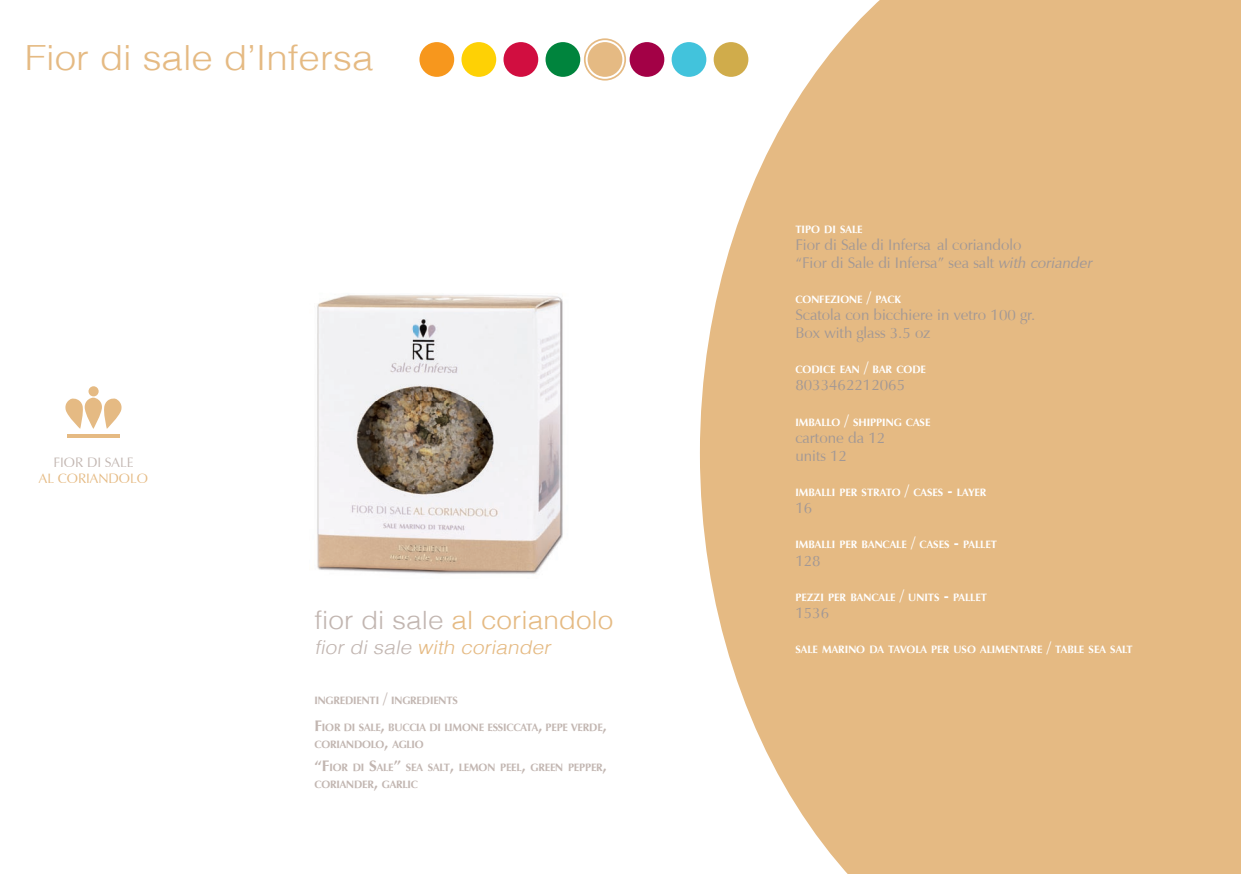
<style>
.page{position:relative;width:1241px;height:874px;background:#fff}
.page>*{position:absolute;margin:0;border:0;box-sizing:border-box;transform-origin:0 0}
.t1{font:300 34.65px "Helv";color:#e5ba83;scale:1.11 1}
.t2{font:300 25.2px "Helv";color:#e5ba83;scale:1.11 1}
.t3{font:italic 300 18.9px "Helv";color:#e5ba83;scale:1.11 1}
.t4{font:15.75px/17.5px "Vera Humana 95";color:#a29895}
.t5{font:14px "Vera Humana 95";color:#e5ba83}
.t6{font:14px "Vera Humana 95";color:#c2b6b1}
.t7{font:700 11.03px "Vera Humana 95";color:#fff}
.t8{font:700 11.03px/17.5px "Vera Humana 95";letter-spacing:-.015em;color:#c2b6b1}
.s1{color:#c2b6b1}
.s2{font-size:15.75px}
.s3{font-style:italic}
</style>
<div class="page">
<svg style="left:699px;top:0;width:541px;height:873px;background:#e7c08e"></svg>
<img style="left:317px;top:295px;width:246px;height:279px">
<svg style="left:583px;top:38px;width:43px;height:42px"></svg>
<div style="left:419px;top:42px;width:35px;height:35px;background:#f7971d;border-radius:50%"></div>
<div style="left:461px;top:42px;width:35px;height:35px;background:#fed105;border-radius:50%"></div>
<div style="left:503px;top:42px;width:35px;height:35px;background:#d10e40;border-radius:50%"></div>
<div style="left:545px;top:42px;width:35px;height:35px;background:#00843d;border-radius:50%"></div>
<div style="left:587px;top:42px;width:35px;height:35px;background:#e5ba83;border-radius:50%"></div>
<div style="left:629px;top:42px;width:35px;height:35px;background:#a30146;border-radius:50%"></div>
<div style="left:671px;top:42px;width:35px;height:35px;background:#42c3dc;border-radius:50%"></div>
<div style="left:713px;top:42px;width:35px;height:35px;background:#d0ac4b;border-radius:50%"></div>
<hr style="left:67px;top:434px;width:53px;height:4px;background:#e5ba83">
<svg style="left:65px;top:397px;width:57px;height:31px"></svg>
<div style="left:88px;top:386px;width:11px;height:10px;background:#e5ba83;border-radius:50%"></div>
<h1 class="t1" style="left:25px;top:36px;width:315px">Fior di sale d’Infersa</h1>
<p class="t6" style="left:53px;top:453px;width:82px">fior di sale</p>
<p class="t5" style="left:39px;top:470px;width:111px">al coriandolo</p>
<h2 class="t2" style="left:314px;top:604px;width:271px"><span class="s1">fior di sale</span> al coriandolo</h2>
<h3 class="t3" style="left:314px;top:635px;width:217px"><span class="s1">fior di sale</span> with coriander</h3>
<p class="t8" style="left:314px;top:691px;width:145px">INGREDIENTI <span class="s2">/</span> INGREDIENTS</p>
<p class="t8" style="left:314px;top:717px;width:294px"><span class="s2">F</span>IOR DI SALE<span class="s2">,</span> BUCCIA DI LIMONE ESSICCATA<span class="s2">,</span> PEPE VERDE<span class="s2">,<br></span>CORIANDOLO<span class="s2">,</span> AGLIO</p>
<p class="t8" style="left:314px;top:757px;width:294px"><span class="s2">“F</span>IOR DI <span class="s2">S</span>ALE<span class="s2">”</span> SEA SALT<span class="s2">,</span> LEMON PEEL<span class="s2">,</span> GREEN PEPPER<span class="s2">,<br></span>CORIANDER<span class="s2">,</span> GARLIC</p>
<p class="t7" style="left:795px;top:222px;width:69px">TIPO DI SALE</p>
<h3 class="t4" style="left:795px;top:236px;width:298px">fior di sale di infersa al coriandolo<br>“fior di sale di infersa” sea salt <span class="s3">with coriander</span></h3>
<p class="t7" style="left:795px;top:292px;width:107px">CONFEZIONE <span class="s2">/</span> PACK</p>
<h3 class="t4" style="left:795px;top:306px;width:241px">scatola con bicchiere in vetro 100 gr.<br>Box with glass 3.5 oz</h3>
<p class="t7" style="left:795px;top:362px;width:132px">CODICE EAN <span class="s2">/</span> BAR CODE</p>
<h3 class="t4" style="left:795px;top:376px;width:111px">8033462212065</h3>
<p class="t7" style="left:795px;top:415px;width:137px">IMBALLO <span class="s2">/</span> SHIPPING CASE</p>
<h3 class="t4" style="left:795px;top:429px;width:91px">cartone da 12 units 12</h3>
<p class="t7" style="left:795px;top:485px;width:192px">IMBALLI PER STRATO <span class="s2">/</span> CASES <span class="s2">-</span> LAYER</p>
<h3 class="t4" style="left:795px;top:499px;width:18px">16</h3>
<p class="t7" style="left:795px;top:537px;width:203px">IMBALLI PER BANCALE <span class="s2">/</span> CASES <span class="s2">-</span> PALLET</p>
<h3 class="t4" style="left:795px;top:551px;width:27px">128</h3>
<p class="t7" style="left:795px;top:590px;width:193px">PEZZI PER BANCALE <span class="s2">/</span> UNITS <span class="s2">-</span> PALLET</p>
<h3 class="t4" style="left:795px;top:604px;width:35px">1536</h3>
<p class="t7" style="left:795px;top:642px;width:339px">SALE MARINO DA TAVOLA PER USO ALIMENTARE <span class="s2">/</span> TABLE SEA SALT</p>
</div>
